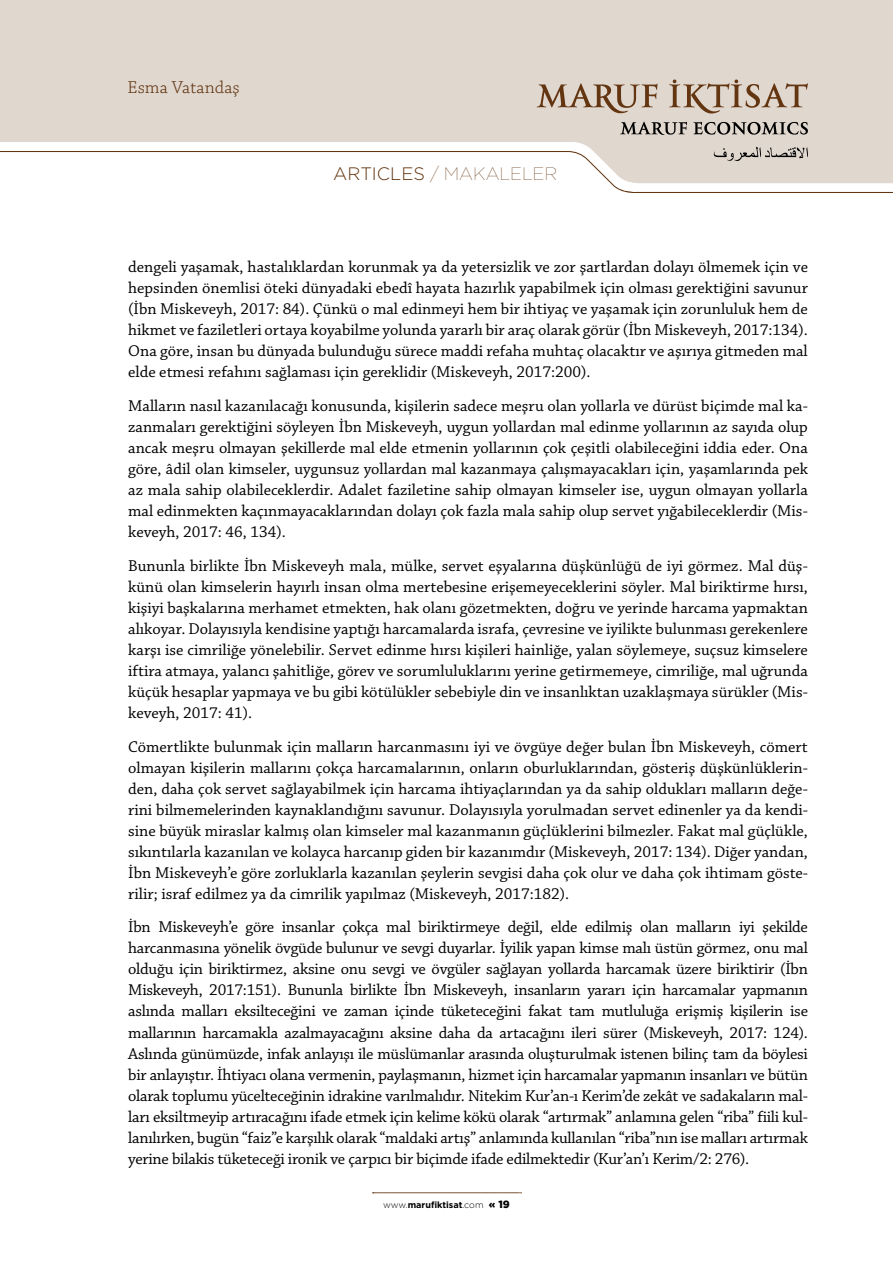
<style>
.page{position:relative;width:893px;height:1263px;background:#fff}
.page>*{position:absolute;margin:0;border:0;box-sizing:border-box;transform-origin:0 0}
.t1{font:18px "Gotham Thin Tr";color:#633510}
.t2{font:18px "Chaparral Pro Light Capt";color:#633510}
.t3{font:16.5px/21px "Chaparral Pro";color:#000;text-align:justify}
.t4{font:9px "Gotham Bold Tr";color:#000}
.s1{font-family:"Gotham Light Tr"}
.s2{font-family:"Gotham Black Tr";font-size:10.5px}
</style>
<div class="page">
<div style="left:0;top:0;width:893px;height:146px;background:#e0d7cf"></div>
<svg style="left:372px;top:1192px;width:149px;height:1px"></svg>
<svg style="left:537px;top:83px;width:121px;height:30px;background:#beab9c"></svg>
<svg style="left:669px;top:80px;width:139px;height:33px;background:#c3b2a3"></svg>
<svg style="left:620px;top:122px;width:67px;height:13px"></svg>
<svg style="left:693px;top:122px;width:115px;height:13px"></svg>
<svg style="left:0;top:146px;width:893px;height:47px"></svg>
<p class="t2" style="left:128px;top:77px;width:114px">Esma Vatandaş</p>
<p class="t1" style="left:333px;top:165px;width:226px"><span class="s1">ARTICLES</span> / MAKALELER</p>
<p class="t3" style="left:128px;top:257px;width:681px">dengeli yaşamak, hastalıklardan korunmak ya da yetersizlik ve zor şartlardan dolayı ölmemek için ve hepsinden önemlisi öteki dünyadaki ebedî hayata hazırlık yapabilmek için olması gerektiğini savunur (İbn Miskeveyh, 2017: 84). Çünkü o mal edinmeyi hem bir ihtiyaç ve yaşamak için zorunluluk hem de hikmet ve faziletleri ortaya koyabilme yolunda yararlı bir araç olarak görür (İbn Miskeveyh, 2017:134).<br>Ona göre, insan bu dünyada bulunduğu sürece maddi refaha muhtaç olacaktır ve aşırıya gitmeden mal elde etmesi refahını sağlaması için gereklidir (Miskeveyh, 2017:200).</p>
<p class="t3" style="left:128px;top:396px;width:681px">Malların nasıl kazanılacağı konusunda, kişilerin sadece meşru olan yollarla ve dürüst biçimde mal ka&shy;zanmaları gerektiğini söyleyen İbn Miskeveyh, uygun yollardan mal edinme yollarının az sayıda olup ancak meşru olmayan şekillerde mal elde etmenin yollarının çok çeşitli olabileceğini iddia eder. Ona göre, âdil olan kimseler, uygunsuz yollardan mal kazanmaya çalışmayacakları için, yaşamlarında pek az mala sahip olabileceklerdir. Adalet faziletine sahip olmayan kimseler ise, uygun olmayan yollarla mal edinmekten kaçınmayacaklarından dolayı çok fazla mala sahip olup servet yığabileceklerdir (Mis&shy;keveyh, 2017: 46, 134).</p>
<p class="t3" style="left:128px;top:556px;width:681px">Bununla birlikte İbn Miskeveyh mala, mülke, servet eşyalarına düşkünlüğü de iyi görmez. Mal düş&shy;künü olan kimselerin hayırlı insan olma mertebesine erişemeyeceklerini söyler. Mal biriktirme hırsı, kişiyi başkalarına merhamet etmekten, hak olanı gözetmekten, doğru ve yerinde harcama yapmaktan alıkoyar. Dolayısıyla kendisine yaptığı harcamalarda israfa, çevresine ve iyilikte bulunması gerekenlere karşı ise cimriliğe yönelebilir. Servet edinme hırsı kişileri hainliğe, yalan söylemeye, suçsuz kimselere iftira atmaya, yalancı şahitliğe, görev ve sorumluluklarını yerine getirmemeye, cimriliğe, mal uğrunda küçük hesaplar yapmaya ve bu gibi kötülükler sebebiyle din ve insanlıktan uzaklaşmaya sürükler (Mis&shy;keveyh, 2017: 41).</p>
<p class="t3" style="left:128px;top:736px;width:681px">Cömertlikte bulunmak için malların harcanmasını iyi ve övgüye değer bulan İbn Miskeveyh, cömert olmayan kişilerin mallarını çokça harcamalarının, onların oburluklarından, gösteriş düşkünlüklerin&shy;den, daha çok servet sağlayabilmek için harcama ihtiyaçlarından ya da sahip oldukları malların değe&shy;rini bilmemelerinden kaynaklandığını savunur. Dolayısıyla yorulmadan servet edinenler ya da kendi&shy;sine büyük miraslar kalmış olan kimseler mal kazanmanın güçlüklerini bilmezler. Fakat mal güçlükle, sıkıntılarla kazanılan ve kolayca harcanıp giden bir kazanımdır (Miskeveyh, 2017: 134). Diğer yandan, İbn Miskeveyh’e göre zorluklarla kazanılan şeylerin sevgisi daha çok olur ve daha çok ihtimam göste&shy;rilir; israf edilmez ya da cimrilik yapılmaz (Miskeveyh, 2017:182).</p>
<p class="t3" style="left:128px;top:917px;width:681px">İbn Miskeveyh’e göre insanlar çokça mal biriktirmeye değil, elde edilmiş olan malların iyi şekilde harcanmasına yönelik övgüde bulunur ve sevgi duyarlar. İyilik yapan kimse malı üstün görmez, onu mal olduğu için biriktirmez, aksine onu sevgi ve övgüler sağlayan yollarda harcamak üzere biriktirir (İbn Miskeveyh, 2017:151). Bununla birlikte İbn Miskeveyh, insanların yararı için harcamalar yapmanın aslında malları eksilteceğini ve zaman içinde tüketeceğini fakat tam mutluluğa erişmiş kişilerin ise mallarının harcamakla azalmayacağını aksine daha da artacağını ileri sürer (Miskeveyh, 2017: 124).<br>Aslında günümüzde, infak anlayışı ile müslümanlar arasında oluşturulmak istenen bilinç tam da böylesi bir anlayıştır. İhtiyacı olana vermenin, paylaşmanın, hizmet için harcamalar yapmanın insanları ve bütün olarak toplumu yücelteceğinin idrakine varılmalıdır. Nitekim Kur’an-ı Kerim’de zekât ve sadakaların mal&shy;ları eksiltmeyip artıracağını ifade etmek için kelime kökü olarak “artırmak” anlamına gelen “riba” fiili kul&shy;lanılırken, bugün “faiz”e karşılık olarak “maldaki artış” anlamında kullanılan “riba”nın ise malları artırmak yerine bilakis tüketeceği ironik ve çarpıcı bir biçimde ifade edilmektedir (Kur’an’ı Kerim/2: 276).</p>
<p class="t4" style="left:383px;top:1199px;width:128px"><span class="s1">www.</span>marufiktisat<span class="s1">.com</span> <span class="s2">« 19</span></p>
</div>
